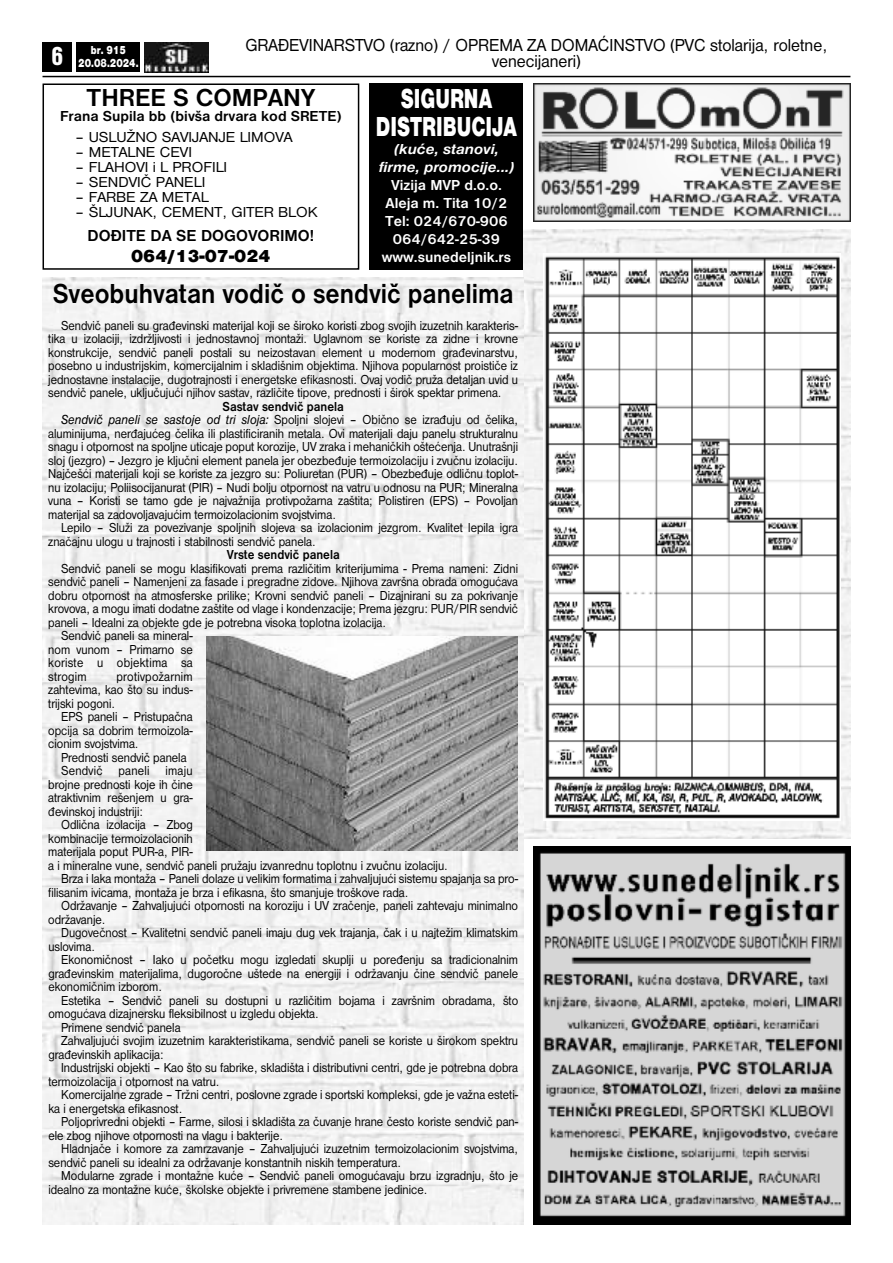
<style>
.page{position:relative;width:893px;height:1263px;background:#fff}
.page>*{position:absolute;margin:0;border:0;box-sizing:border-box;transform-origin:0 0}
.t1{font:700 28.5px "Nimbus San DEE";color:#000;scale:.9 1}
.t2{font:28.5px/28.5px "Nimbus San DEE Blac";color:#fff;text-align:center;scale:.7 1}
.t3{font:27px "Nimbus San DEE Blac Cond";color:#fff}
.t4{font:700 25.5px "Nimbus San DEE";color:#000}
.t5{font:18px/16.5px "Nimbus San DEE";color:#000;text-align:center;scale:.95 1}
.t6{font:18px "Nimbus San DEE Blac";color:#000}
.t7{font:700 16.5px "Nimbus San DEE";color:#000}
.t8{font:15px "Nimbus San DEE";color:#000;scale:1.05 1}
.t9{font:700 15px/18px "Nimbus San DEE";color:#fff;text-align:center}
.t10{font:700 15px "Nimbus San DEE";color:#000}
.t11{font:italic 700 15px/18px "Nimbus San DEE";color:#fff;text-align:center;scale:1.05 1}
.t12{font:13.5px/13.5px "Nimbus San DEE";color:#000;text-align:justify;scale:.9 1}
.t13{font:13.5px "Nimbus San DEE";letter-spacing:.025em;color:#000;scale:.9 1}
.t14{font:700 13.5px "Nimbus San DEE";color:#000;scale:.9 1}
.t15{font:12px/13.5px "Nimbus San DEE Blac";color:#fff;text-align:center;scale:.8 1}
.s1{font-style:italic}
</style>
<div class="page">
<img style="left:523px;top:230px;width:327px;height:609px">
<img style="left:43px;top:278px;width:480px;height:946px">
<hr style="left:43px;top:76px;width:807px;height:1px;background:#000">
<div style="left:43px;top:43px;width:29px;height:29px;background:#000"></div>
<div style="left:77px;top:43px;width:63px;height:29px;background:#000"></div>
<img style="left:145px;top:43px;width:63px;height:29px">
<img style="left:534px;top:83px;width:316px;height:138px">
<img style="left:544px;top:253px;width:297px;height:568px">
<img style="left:534px;top:846px;width:316px;height:379px">
<div style="left:43px;top:83px;width:316px;height:187px;border:2px solid #000"></div>
<img style="left:206px;top:636px;width:311px;height:214px">
<div style="left:370px;top:83px;width:153px;height:187px;background:#000"></div>
<h2 class="t3" style="left:52px;top:40px;width:13px">6</h2>
<p class="t15" style="left:78px;top:43px;width:77px">br. 915<br>20.08.2024.</p>
<h3 class="t5" style="left:245px;top:36px;width:614px">GRAĐEVINARSTVO (razno) / OPREMA ZA DOMAĆINSTVO (PVC stolarija, roletne, venecijaneri)</h3>
<h3 class="t4" style="left:87px;top:82px;width:230px">THREE S COMPANY</h3>
<p class="t10" style="left:60px;top:107px;width:283px">Frana Supila bb (bivša drvara kod SRETE)</p>
<p class="t8" style="left:75px;top:128px;width:208px">– USLUŽNO SAVIJANJE LIMOVA</p>
<p class="t8" style="left:75px;top:143px;width:113px">– METALNE CEVI</p>
<p class="t8" style="left:75px;top:158px;width:146px">– FLAHOVI i L PROFILI</p>
<p class="t8" style="left:75px;top:173px;width:125px">– SENDVIČ PANELI</p>
<p class="t8" style="left:75px;top:188px;width:128px">– FARBE ZA METAL</p>
<p class="t8" style="left:75px;top:203px;width:232px">– ŠLJUNAK, CEMENT, GITER BLOK</p>
<p class="t7" style="left:88px;top:225px;width:228px">DOĐITE DA SE DOGOVORIMO!</p>
<h3 class="t6" style="left:131px;top:245px;width:141px">064/13-07-024</h3>
<h1 class="t1" style="left:53px;top:276px;width:514px">Sveobuhvatan vodič o sendvič panelima</h1>
<p class="t12" style="left:48px;top:318px;width:523px;text-indent:13px">Sendvič paneli su građevinski materijal koji se široko koristi zbog svojih izuzetnih karakteris&shy;tika u izolaciji, izdržljivosti i jednostavnoj montaži. Uglavnom se koriste za zidne i krovne konstrukcije, sendvič paneli postali su neizostavan element u modernom građevinarstvu, posebno u industrijskim, komercijalnim i skladišnim objektima. Njihova popularnost proističe iz jednostavne instalacije, dugotrajnosti i energetske efikasnosti. Ovaj vodič pruža detaljan uvid u sendvič panele, uključujući njihov sastav, različite tipove, prednosti i širok spektar primena.</p>
<p class="t14" style="left:223px;top:398px;width:136px">Sastav sendvič panela</p>
<p class="t12" style="left:61px;top:413px;width:509px"><span class="s1">Sendvič paneli se sastoje od tri sloja:</span> Spoljni slojevi – Obično se izrađuju od čelika,</p>
<p class="t12" style="left:48px;top:426px;width:523px">aluminijuma, nerđajućeg čelika ili plastificiranih metala. Ovi materijali daju panelu strukturalnu</p>
<p class="t12" style="left:48px;top:440px;width:523px">snagu i otpornost na spoljne uticaje poput korozije, UV zraka i mehaničkih oštećenja. Unutrašnji</p>
<p class="t12" style="left:48px;top:453px;width:523px">sloj (jezgro) – Jezgro je ključni element panela jer obezbeđuje termoizolaciju i zvučnu izolaciju.</p>
<p class="t12" style="left:48px;top:467px;width:523px">Najčešći materijali koji se koriste za jezgro su: Poliuretan (PUR) – Obezbeđuje odličnu toplot-</p>
<p class="t12" style="left:48px;top:480px;width:523px">nu izolaciju; Poliisocijanurat (PIR) – Nudi bolju otpornost na vatru u odnosu na PUR; Mineralna</p>
<p class="t12" style="left:48px;top:494px;width:523px">vuna – Koristi se tamo gde je najvažnija protivpožarna zaštita; Polistiren (EPS) – Povoljan</p>
<p class="t12" style="left:48px;top:507px;width:321px">materijal sa zadovoljavajućim termoizolacionim svojstvima.</p>
<p class="t12" style="left:61px;top:521px;width:509px">Lepilo – Služi za povezivanje spoljnih slojeva sa izolacionim jezgrom. Kvalitet lepila igra</p>
<p class="t12" style="left:48px;top:534px;width:299px">značajnu ulogu u trajnosti i stabilnosti sendvič panela.</p>
<p class="t14" style="left:227px;top:547px;width:127px">Vrste sendvič panela</p>
<p class="t12" style="left:61px;top:561px;width:509px">Sendvič paneli se mogu klasifikovati prema različitim kriterijumima - Prema nameni: Zidni</p>
<p class="t12" style="left:48px;top:575px;width:523px">sendvič paneli – Namenjeni za fasade i pregradne zidove. Njihova završna obrada omogućava</p>
<p class="t12" style="left:48px;top:588px;width:523px">dobru otpornost na atmosferske prilike; Krovni sendvič paneli – Dizajnirani su za pokrivanje</p>
<p class="t12" style="left:48px;top:602px;width:523px">krovova, a mogu imati dodatne zaštite od vlage i kondenzacije; Prema jezgru: PUR/PIR sendvič</p>
<p class="t12" style="left:48px;top:615px;width:377px">paneli – Idealni za objekte gde je potrebna visoka toplotna izolacija.</p>
<p class="t12" style="left:61px;top:629px;width:148px">Sendvič paneli sa mineral-</p>
<p class="t12" style="left:48px;top:642px;width:162px">nom vunom – Primarno se</p>
<p class="t13" style="left:48px;top:655px;width:162px">koriste u objektima sa</p>
<p class="t13" style="left:48px;top:668px;width:44px">strogim</p>
<h1 class="t2" style="left:376px;top:84px;width:203px">SIGURNA<br>DISTRIBUCIJA</h1>
<p class="t11" style="left:379px;top:140px;width:131px">(kuće, stanovi, firme, promocije...)</p>
<p class="t9" style="left:382px;top:176px;width:131px">Vizija MVP d.o.o.<br>Aleja m. Tita 10/2<br>Tel: 024/670-906<br>064/642-25-39 www.sunedeljnik.rs</p>
<p class="t12" style="left:48px;top:669px;width:162px;text-indent:68px">protivpožarnim zahtevima, kao što su indus&shy;trijski pogoni.</p>
<p class="t12" style="left:48px;top:710px;width:162px;text-indent:13px">EPS paneli – Pristupačna opcija sa dobrim termoizola&shy;cionim svojstvima.</p>
<p class="t12" style="left:61px;top:750px;width:141px">Prednosti sendvič panela</p>
<p class="t13" style="left:61px;top:763px;width:148px">Sendvič paneli imaju</p>
<p class="t12" style="left:48px;top:777px;width:162px">brojne prednosti koje ih čine</p>
<p class="t12" style="left:48px;top:791px;width:162px">atraktivnim rešenjem u gra-</p>
<p class="t12" style="left:48px;top:804px;width:107px">đevinskoj industriji:</p>
<p class="t12" style="left:61px;top:818px;width:148px">Odlična izolacija – Zbog</p>
<p class="t12" style="left:48px;top:831px;width:162px">kombinacije termoizolacionih</p>
<p class="t12" style="left:48px;top:845px;width:162px">materijala poput PUR-a, PIR-</p>
<p class="t12" style="left:48px;top:858px;width:445px">a i mineralne vune, sendvič paneli pružaju izvanrednu toplotnu i zvučnu izolaciju.</p>
<p class="t12" style="left:61px;top:872px;width:509px">Brza i laka montaža – Paneli dolaze u velikim formatima i zahvaljujući sistemu spajanja sa pro-</p>
<p class="t12" style="left:48px;top:885px;width:402px">filisanim ivicama, montaža je brza i efikasna, što smanjuje troškove rada.</p>
<p class="t12" style="left:61px;top:899px;width:509px">Održavanje – Zahvaljujući otpornosti na koroziju i UV zračenje, paneli zahtevaju minimalno</p>
<p class="t12" style="left:48px;top:912px;width:65px">održavanje.</p>
<p class="t12" style="left:61px;top:926px;width:509px">Dugovečnost – Kvalitetni sendvič paneli imaju dug vek trajanja, čak i u najtežim klimatskim</p>
<p class="t12" style="left:48px;top:939px;width:53px">uslovima.</p>
<p class="t12" style="left:61px;top:953px;width:509px">Ekonomičnost – Iako u početku mogu izgledati skuplji u poređenju sa tradicionalnim</p>
<p class="t12" style="left:48px;top:966px;width:523px">građevinskim materijalima, dugoročne uštede na energiji i održavanju čine sendvič panele</p>
<p class="t12" style="left:48px;top:980px;width:128px">ekonomičnim izborom.</p>
<p class="t12" style="left:61px;top:993px;width:509px">Estetika – Sendvič paneli su dostupni u različitim bojama i završnim obradama, što</p>
<p class="t12" style="left:48px;top:1007px;width:302px">omogućava dizajnersku fleksibilnost u izgledu objekta.</p>
<p class="t12" style="left:61px;top:1020px;width:134px">Primene sendvič panela</p>
<p class="t12" style="left:61px;top:1034px;width:509px">Zahvaljujući svojim izuzetnim karakteristikama, sendvič paneli se koriste u širokom spektru</p>
<p class="t12" style="left:48px;top:1047px;width:130px">građevinskih aplikacija:</p>
<p class="t12" style="left:61px;top:1061px;width:509px">Industrijski objekti – Kao što su fabrike, skladišta i distributivni centri, gde je potrebna dobra</p>
<p class="t12" style="left:48px;top:1074px;width:192px">termoizolacija i otpornost na vatru.</p>
<p class="t12" style="left:61px;top:1088px;width:509px">Komercijalne zgrade – Tržni centri, poslovne zgrade i sportski kompleksi, gde je važna esteti-</p>
<p class="t12" style="left:48px;top:1101px;width:150px">ka i energetska efikasnost.</p>
<p class="t12" style="left:61px;top:1115px;width:509px">Poljoprivredni objekti – Farme, silosi i skladišta za čuvanje hrane često koriste sendvič pan-</p>
<p class="t12" style="left:48px;top:1128px;width:262px">ele zbog njihove otpornosti na vlagu i bakterije.</p>
<p class="t12" style="left:61px;top:1142px;width:509px">Hladnjače i komore za zamrzavanje – Zahvaljujući izuzetnim termoizolacionim svojstvima,</p>
<p class="t12" style="left:48px;top:1155px;width:393px">sendvič paneli su idealni za održavanje konstantnih niskih temperatura.</p>
<p class="t12" style="left:61px;top:1169px;width:509px">Modularne zgrade i montažne kuće – Sendvič paneli omogućavaju brzu izgradnju, što je</p>
<p class="t12" style="left:48px;top:1182px;width:423px">idealno za montažne kuće, školske objekte i privremene stambene jedinice.</p>
</div>
